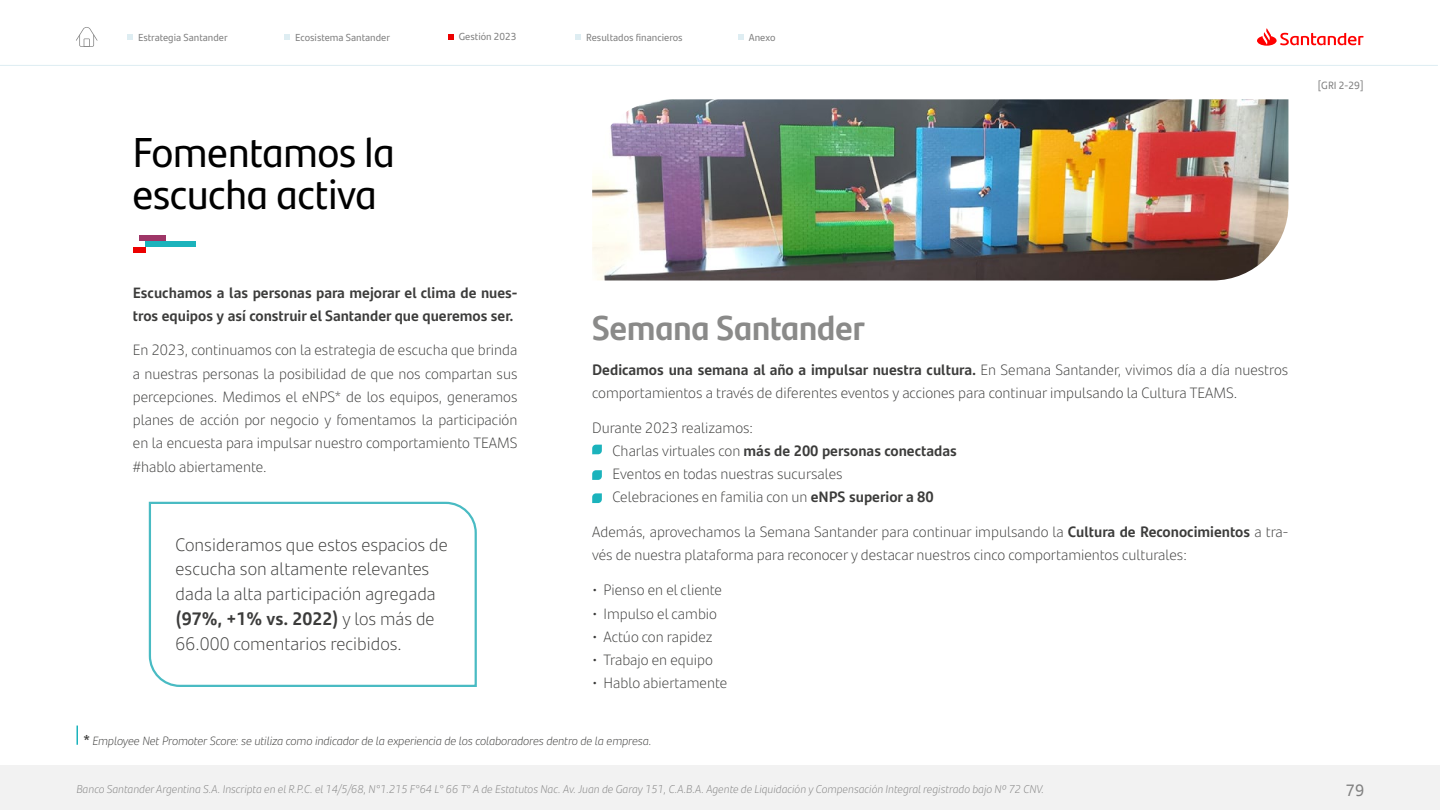
<style>
.page{position:relative;width:1440px;height:810px;background:#fff}
.page>*{position:absolute;margin:0;border:0;box-sizing:border-box;transform-origin:0 0}
.t1{font:41.92px/41.9px "Santander Headline W05";color:#000}
.t2{font:700 34.5px "Santander Headline W05";color:#8a8a89}
.t3{font:300 18.15px/24.8px "Santander Text W05";color:#3c3c3b}
.t4{font:16.5px "Santander Headline W05";color:#808080}
.t5{font:300 15px/23.2px "Santander Text W05";color:#3c3c3b}
.t6{font:700 15px/23.2px "Santander Text W05";color:#3c3c3b}
.t7{font:italic 300 12px "Santander Text W05";letter-spacing:-.01em;color:#3c3c3b}
.t8{font:italic 300 11.25px "Santander Text W05";color:#808080}
.t9{font:10.5px "Santander Text W05";color:#808080}
.t10{font:10.2px "Santander Text W05";color:#808080}
.s1{font-weight:700}
.s2{font-weight:700;font-style:normal;font-size:14.25px}
</style>
<div class="page">
<div style="left:0;top:765px;width:1440px;height:45px;background:#f2f2f2"></div>
<svg style="left:1257px;top:28px;width:106px;height:18px"></svg>
<svg style="left:76px;top:27px;width:22px;height:20px"></svg>
<svg style="left:127px;top:35px;width:6px;height:5px"></svg>
<svg style="left:285px;top:35px;width:5px;height:5px"></svg>
<svg style="left:576px;top:35px;width:5px;height:5px"></svg>
<svg style="left:738px;top:35px;width:6px;height:5px"></svg>
<hr style="left:0;top:65px;width:1438px;height:1px;background:#deedf2">
<div style="left:139px;top:236px;width:26px;height:5px;background:#9e3667"></div>
<div style="left:145px;top:241px;width:51px;height:6px;background:#1bb3bc"></div>
<div style="left:133px;top:247px;width:12px;height:6px;background:#ec0000"></div>
<svg style="left:592px;top:445px;width:10px;height:9px"></svg>
<svg style="left:592px;top:470px;width:10px;height:10px"></svg>
<svg style="left:592px;top:493px;width:10px;height:10px"></svg>
<img style="left:592px;top:99px;width:696px;height:181px">
<svg style="left:148px;top:501px;width:329px;height:186px"></svg>
<svg style="left:448px;top:35px;width:5px;height:5px"></svg>
<svg style="left:76px;top:726px;width:2px;height:19px"></svg>
<p class="t10" style="left:138px;top:30px;width:91px">Estrategia Santander</p>
<p class="t10" style="left:295px;top:30px;width:96px">Ecosistema Santander</p>
<p class="t10" style="left:459px;top:29px;width:59px">Gestión 2023</p>
<p class="t10" style="left:586px;top:30px;width:98px">Resultados financieros</p>
<p class="t10" style="left:749px;top:30px;width:28px">Anexo</p>
<h1 class="t1" style="left:133px;top:129px;width:263px">Fomentamos la escucha activa</h1>
<p class="t6" style="left:133px;top:280px;width:386px">Escuchamos a las personas para mejorar el clima de nues&shy;tros equipos y así construir el Santander que queremos ser.</p>
<p class="t5" style="left:133px;top:338px;width:386px;text-align:justify">En 2023, continuamos con la estrategia de escucha que brinda a nuestras personas la posibilidad de que nos compartan sus percepciones. Medimos el eNPS* de los equipos, generamos planes de acción por negocio y fomentamos la participación en la encuesta para impulsar nuestro comportamiento TEAMS #hablo abiertamente.</p>
<p class="t3" style="left:176px;top:531px;width:274px">Consideramos que estos espacios de escucha son altamente relevantes dada la alta participación agregada <span class="s1">(97%, +1% vs. 2022)</span> y los más de 66.000 comentarios recibidos.</p>
<h2 class="t2" style="left:592px;top:301px;width:274px">Semana Santander</h2>
<p class="t5" style="left:592px;top:357px;width:698px"><span class="s1">Dedicamos una semana al año a impulsar nuestra cultura.</span> En Semana Santander, vivimos día a día nuestros comportamientos a través de diferentes eventos y acciones para continuar impulsando la Cultura TEAMS.</p>
<p class="t5" style="left:612px;top:415px;width:346px;text-indent:-20px">Durante 2023 realizamos:<br>Charlas virtuales con <span class="s1">más de 200 personas conectadas </span>Eventos en todas nuestras sucursales<br>Celebraciones en familia con un <span class="s1">eNPS superior a 80</span></p>
<p class="t5" style="left:592px;top:519px;width:698px">Además, aprovechamos la Semana Santander para continuar impulsando la <span class="s1">Cultura de Reconocimientos</span> a tra&shy;vés de nuestra plataforma para reconocer y destacar nuestros cinco comportamientos culturales:</p>
<p class="t5" style="left:592px;top:578px;width:131px">• Pienso en el cliente</p>
<p class="t5" style="left:592px;top:601px;width:126px">• Impulso el cambio</p>
<p class="t5" style="left:592px;top:624px;width:122px">• Actúo con rapidez</p>
<p class="t5" style="left:592px;top:648px;width:122px">• Trabajo en equipo</p>
<p class="t5" style="left:592px;top:671px;width:137px">• Hablo abiertamente</p>
<p class="t7" style="left:83px;top:732px;width:570px"><span class="s2">*</span> Employee Net Promoter Score: se utiliza como indicador de la experiencia de los colaboradores dentro de la empresa.</p>
<p class="t9" style="left:1318px;top:77px;width:47px">[GRI 2-29]</p>
<p class="t8" style="left:76px;top:781px;width:969px">Banco Santander Argentina S.A. Inscripta en el R.P.C. el 14/5/68, N°1.215 F°64 L° 66 T° A de Estatutos Nac. Av. Juan de Garay 151, C.A.B.A. Agente de Liquidación y Compensación Integral registrado bajo Nº 72 CNV.</p>
<p class="t4" style="left:1346px;top:778px;width:20px">79</p>
</div>
